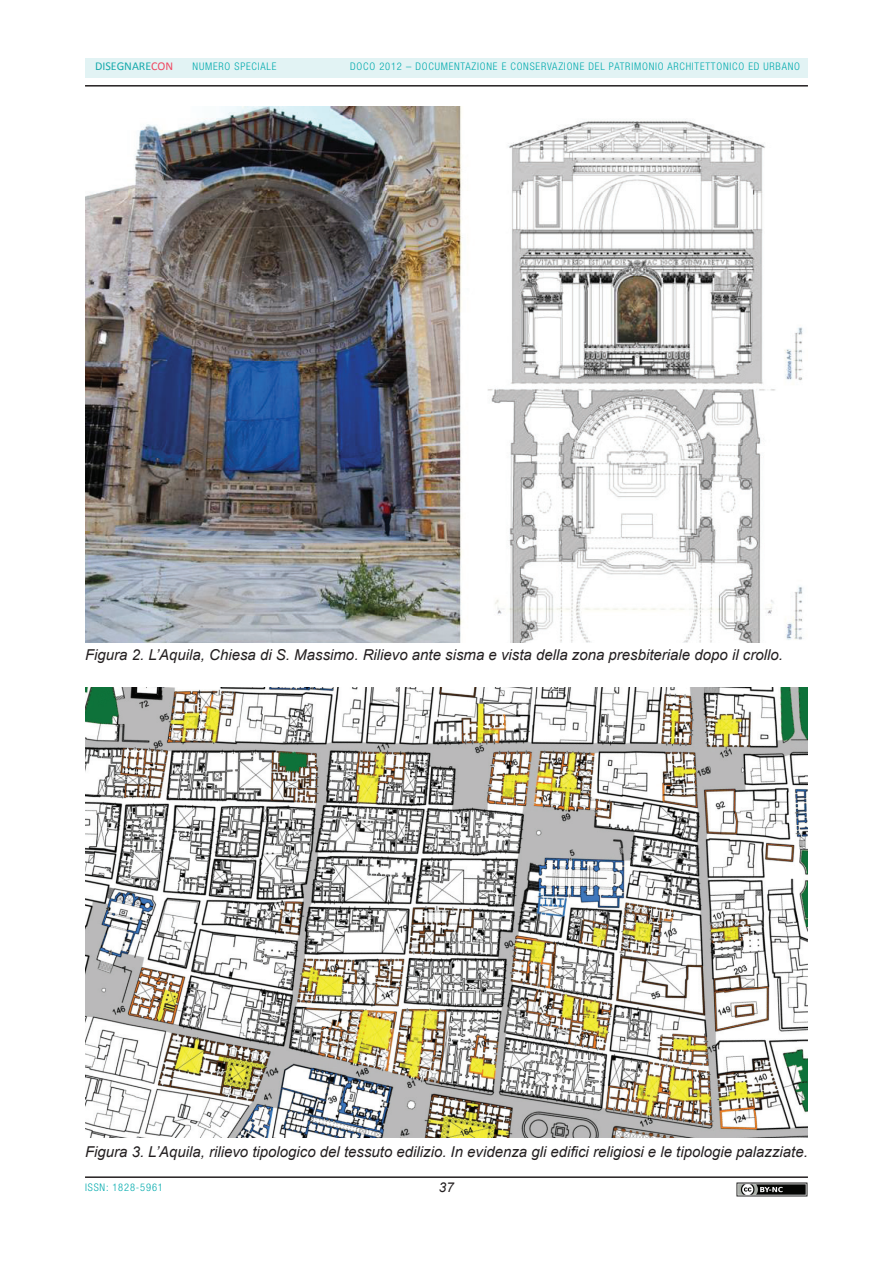
<style>
.page{position:relative;width:893px;height:1263px;background:#fff}
.page>*{position:absolute;margin:0;border:0;box-sizing:border-box;transform-origin:0 0}
.t1{font:italic 15px "Arial";color:#231f20}
.t2{font:italic 13.5px "Arial";color:#231f20}
.t3{font:12px "Calibri";color:#17aaac}
.t4{font:300 condensed 10.5px "Helvetica Neue LT Std";letter-spacing:.075em;color:#00aaad}
.s1{color:#ef4862}
</style>
<div class="page">
<hr style="left:85px;top:85px;width:723px;height:2px;background:#231f20">
<hr style="left:85px;top:1176px;width:723px;height:2px;background:#231f20">
<div style="left:85px;top:58px;width:723px;height:19px;background:#e2f3f4"></div>
<img style="left:737px;top:1182px;width:71px;height:14px">
<img style="left:85px;top:106px;width:718px;height:536px">
<img style="left:85px;top:687px;width:723px;height:450px">
<p class="t3" style="left:95px;top:59px;width:80px">DISEGNARE<span class="s1">CON</span></p>
<p class="t4" style="left:193px;top:60px;width:8px">NUMERO</p>
<p class="t4" style="left:234px;top:60px;width:29px">SPECIALE</p>
<p class="t4" style="left:350px;top:60px;width:451px">DOCO 2012 – DOCUMENTAZIONE E CONSERVAZIONE DEL PATRIMONIO ARCHITETTONICO ED URBANO</p>
<p class="t1" style="left:85px;top:644px;width:699px">Figura 2. L’Aquila, Chiesa di S. Massimo. Rilievo ante sisma e vista della zona presbiteriale dopo il crollo.</p>
<p class="t1" style="left:85px;top:1142px;width:724px">Figura 3. L’Aquila, rilievo tipologico del tessuto edilizio. In evidenza gli edifici religiosi e le tipologie palazziate.</p>
<p class="t4" style="left:85px;top:1181px;width:6px">ISSN</p>
<p class="t4" style="left:106px;top:1181px;width:58px">: 1828-5961</p>
<p class="t2" style="left:439px;top:1178px;width:17px">37</p>
</div>
